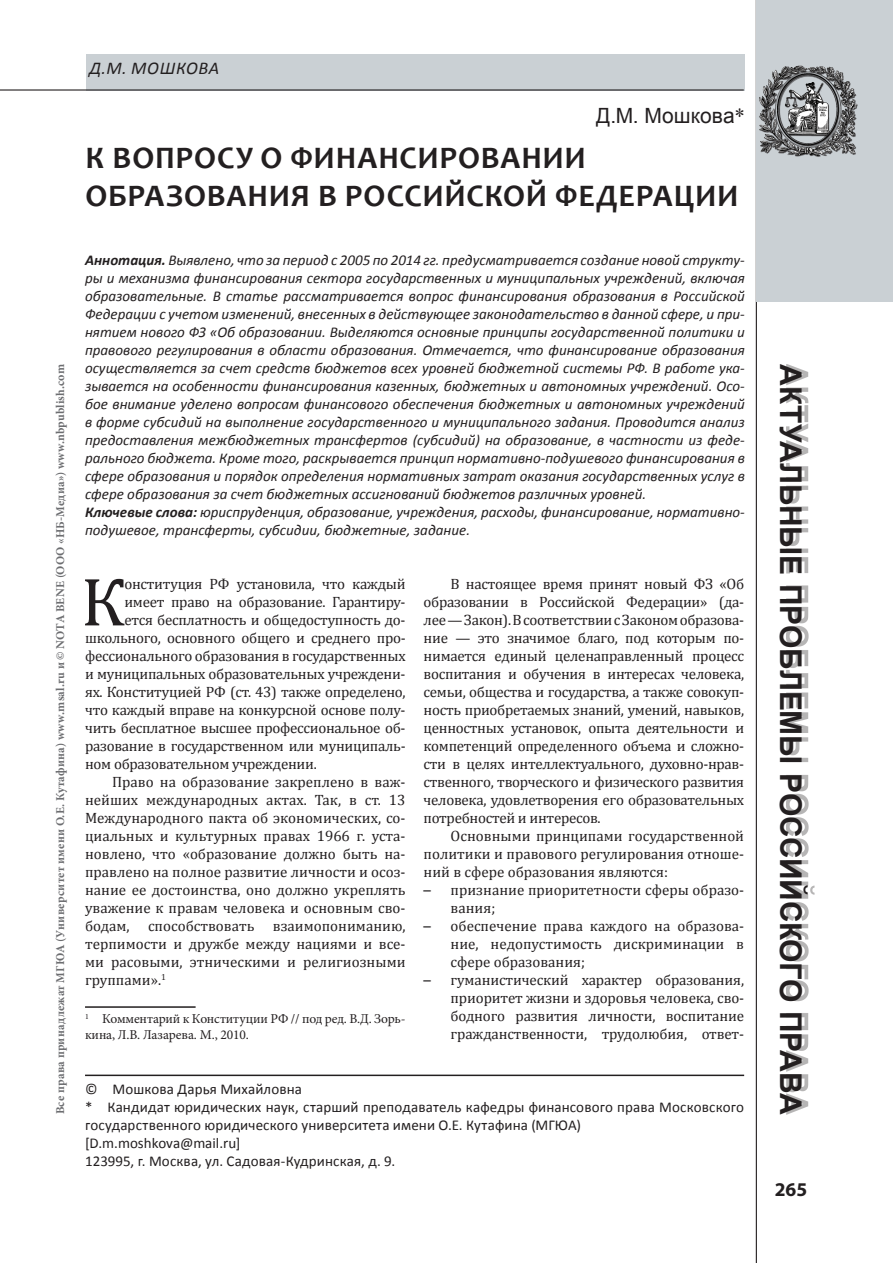
<style>
.page{position:relative;width:893px;height:1263px;background:#fff}
.page>*{position:absolute;margin:0;border:0;box-sizing:border-box;transform-origin:0 0}
.t1{font:69px "Cambria";color:#231f20}
.t2{font:700 31.5px/37.8px "Candara";letter-spacing:.025em;color:#231f20}
.t3{font:700 30px "Arial";letter-spacing:-.005em;color:#231f20}
.t4{font:21px "Arial";letter-spacing:.005em;color:#231f20}
.t5{font:700 19.5px "Myriad Pro";color:#231f20}
.t6{font:italic 18px "Calibri";color:#231f20}
.t7{font:15px/18px "Cambria";letter-spacing:-.01em;color:#231f20;text-align:justify}
.t8{font:italic 15px/18px "Calibri";color:#231f20}
.t9{font:15px/18px "Calibri";letter-spacing:.01em;color:#231f20}
.t10{font:13.5px/16.2px "Minion Pro";letter-spacing:-.01em;color:#231f20}
.t11{font:700 12px "Minion Pro";letter-spacing:.02em;color:#6c6d70}
.s1{font-family:"Times New Roman"}
.s2{font-weight:700}
.s3{font-family:"Calibri"}
</style>
<div class="page">
<hr style="left:756px;top:0;width:1px;height:1263px;background:#231f20">
<div style="left:786px;top:364px;width:28px;height:751px;background:#231f20;opacity:.33"></div>
<div style="left:757px;top:0;width:136px;height:301px;background:#cad0d4"></div>
<div style="left:563px;top:54px;width:182px;height:36px;background:#cad0d4"></div>
<div style="left:86px;top:54px;width:477px;height:36px;background:#cad0d4"></div>
<hr style="left:0;top:89px;width:744px;height:2px;background:#231f20">
<img style="left:755px;top:54px;width:103px;height:111px">
<hr style="left:85px;top:1074px;width:659px;height:2px;background:#231f20">
<hr style="left:85px;top:1006px;width:111px;height:2px;background:#231f20">
<p class="t11" style="left:52px;top:1114px;width:752px;rotate:-90deg">Все права принадлежат МГЮА (Университет имени О.Е. Кутафина) www.msal.ru и © NOTA BENE (ООО «НБ-Медиа») www.nbpublish.com</p>
<p class="t6" style="left:90px;top:57px;width:71px">Д.М. Мошкова</p>
<h3 class="t4" style="left:596px;top:102px;width:150px">Д.М. Мошкова<span class="s1">*</span></h3>
<h2 class="t2" style="left:86px;top:139px;width:654px">к вопросу о финансировании образования в российской федерации</h2>
<p class="t8" style="left:85px;top:251px;width:661px"><span class="s2">Аннотация.</span> Выявлено, что за период с 2005 по 2014 гг. предусматривается создание новой структу&shy;ры и механизма финансирования сектора государственных и муниципальных учреждений, включая образовательные. В статье рассматривается вопрос финансирования образования в Российской Федерации с учетом изменений, внесенных в действующее законодательство в данной сфере, и при&shy;нятием нового ФЗ «Об образовании. Выделяются основные принципы государственной политики и правового регулирования в области образования. Отмечается, что финансирование образования осуществляется за счет средств бюджетов всех уровней бюджетной системы РФ. В работе ука&shy;зывается на особенности финансирования казенных, бюджетных и автономных учреждений. Осо&shy;бое внимание уделено вопросам финансового обеспечения бюджетных и автономных учреждений в форме субсидий на выполнение государственного и муниципального задания. Проводится анализ предоставления межбюджетных трансфертов (субсидий) на образование, в частности из феде&shy;рального бюджета. Кроме того, раскрывается принцип нормативно-подушевого финансирования в сфере образования и порядок определения нормативных затрат оказания государственных услуг в сфере образования за счет бюджетных ассигнований бюджетов различных уровней.<br><span class="s2">Ключевые слова:</span> юриспруденция, образование, учреждения, расходы, финансирование, нормативно&shy;подушевое, трансферты, субсидии, бюджетные, задание.</p>
<h1 class="t1" style="left:81px;top:561px;width:46px">К</h1>
<p class="t7" style="left:124px;top:575px;width:283px">онституция РФ установила, что каждый</p>
<p class="t7" style="left:124px;top:593px;width:283px">имеет право на образование. Гарантиру-</p>
<p class="t7" style="left:124px;top:611px;width:283px">ется бесплатность и общедоступность до-</p>
<p class="t7" style="left:85px;top:629px;width:322px">школьного, основного общего и среднего про-</p>
<p class="t7" style="left:85px;top:647px;width:322px">фессионального образования в государственных</p>
<p class="t7" style="left:85px;top:665px;width:322px">и муниципальных образовательных учреждени-</p>
<p class="t7" style="left:85px;top:683px;width:322px">ях. Конституцией РФ (ст. 43) также определено,</p>
<p class="t7" style="left:85px;top:701px;width:322px">что каждый вправе на конкурсной основе полу-</p>
<p class="t7" style="left:85px;top:719px;width:322px">чить бесплатное высшее профессиональное об-</p>
<p class="t7" style="left:85px;top:737px;width:322px">разование в государственном или муниципаль-</p>
<p class="t7" style="left:85px;top:755px;width:233px">ном образовательном учреждении.</p>
<p class="t7" style="left:112px;top:773px;width:295px">Право на образование закреплено в важ-</p>
<p class="t7" style="left:85px;top:791px;width:322px">нейших международных актах. Так, в ст. 13</p>
<p class="t7" style="left:85px;top:809px;width:322px">Международного пакта об экономических, со-</p>
<p class="t7" style="left:85px;top:827px;width:322px">циальных и культурных правах 1966 г. уста-</p>
<p class="t7" style="left:85px;top:845px;width:322px">новлено, что «образование должно быть на-</p>
<p class="t7" style="left:85px;top:863px;width:322px">правлено на полное развитие личности и осоз-</p>
<p class="t7" style="left:85px;top:881px;width:322px">нание ее достоинства, оно должно укреплять</p>
<p class="t7" style="left:85px;top:899px;width:322px">уважение к правам человека и основным сво-</p>
<p class="t7" style="left:85px;top:917px;width:322px">бодам, способствовать взаимопониманию,</p>
<p class="t7" style="left:85px;top:935px;width:322px">терпимости и дружбе между нациями и все-</p>
<p class="t7" style="left:85px;top:953px;width:322px">ми расовыми, этническими и религиозными</p>
<p class="t7" style="left:85px;top:971px;width:82px">группами».<sup>1</sup></p>
<p class="t10" style="left:85px;top:1011px;width:322px"><sup>1</sup> Комментарий к Конституции РФ // под ред. В.Д. Зорь&shy;кина, Л.В. Лазарева. М., 2010.</p>
<p class="t7" style="left:424px;top:575px;width:322px;text-indent:27px">В настоящее время принят новый ФЗ «Об образовании в Российской Федерации» (да&shy;лее — Закон). В соответствии с Законом образова&shy;ние — это значимое благо, под которым по&shy;нимается единый целенаправленный процесс воспитания и обучения в интересах человека, семьи, общества и государства, а также совокуп&shy;ность приобретаемых знаний, умений, навыков, ценностных установок, опыта деятельности и компетенций определенного объема и сложно&shy;сти в целях интеллектуального, духовно-нрав&shy;ственного, творческого и физического развития человека, удовлетворения его образовательных потребностей и интересов.</p>
<p class="t7" style="left:424px;top:827px;width:322px;text-indent:27px">Основными принципами государственной политики и правового регулирования отноше&shy;ний в сфере образования являются:</p>
<p class="t7" style="left:451px;top:881px;width:295px;text-indent:-27px"><span class="s3">–</span> признание приоритетности сферы образо&shy;вания;</p>
<p class="t7" style="left:451px;top:917px;width:295px;text-indent:-27px"><span class="s3">–</span> обеспечение права каждого на образова&shy;ние, недопустимость дискриминации в сфере образования;</p>
<p class="t7" style="left:451px;top:971px;width:295px;text-indent:-27px"><span class="s3">–</span> гуманистический характер образования, приоритет жизни и здоровья человека, сво&shy;бодного развития личности, воспитание гражданственности, трудолюбия, ответ-</p>
<p class="t9" style="left:85px;top:1079px;width:660px">© Мошкова Дарья Михайловна<br>* Кандидат юридических наук, старший преподаватель кафедры финансового права Московского государственного юридического университета имени О.Е. Кутафина (МГЮА)<br>[D.m.moshkova@mail.ru]<br>123995, г. Москва, ул. Садовая-Кудринская, д. 9.</p>
<h3 class="t3" style="left:810px;top:364px;width:747px;rotate:90deg">Актуальные проблемы российского права</h3>
<h3 class="t5" style="left:775px;top:1177px;width:34px">265</h3>
</div>
